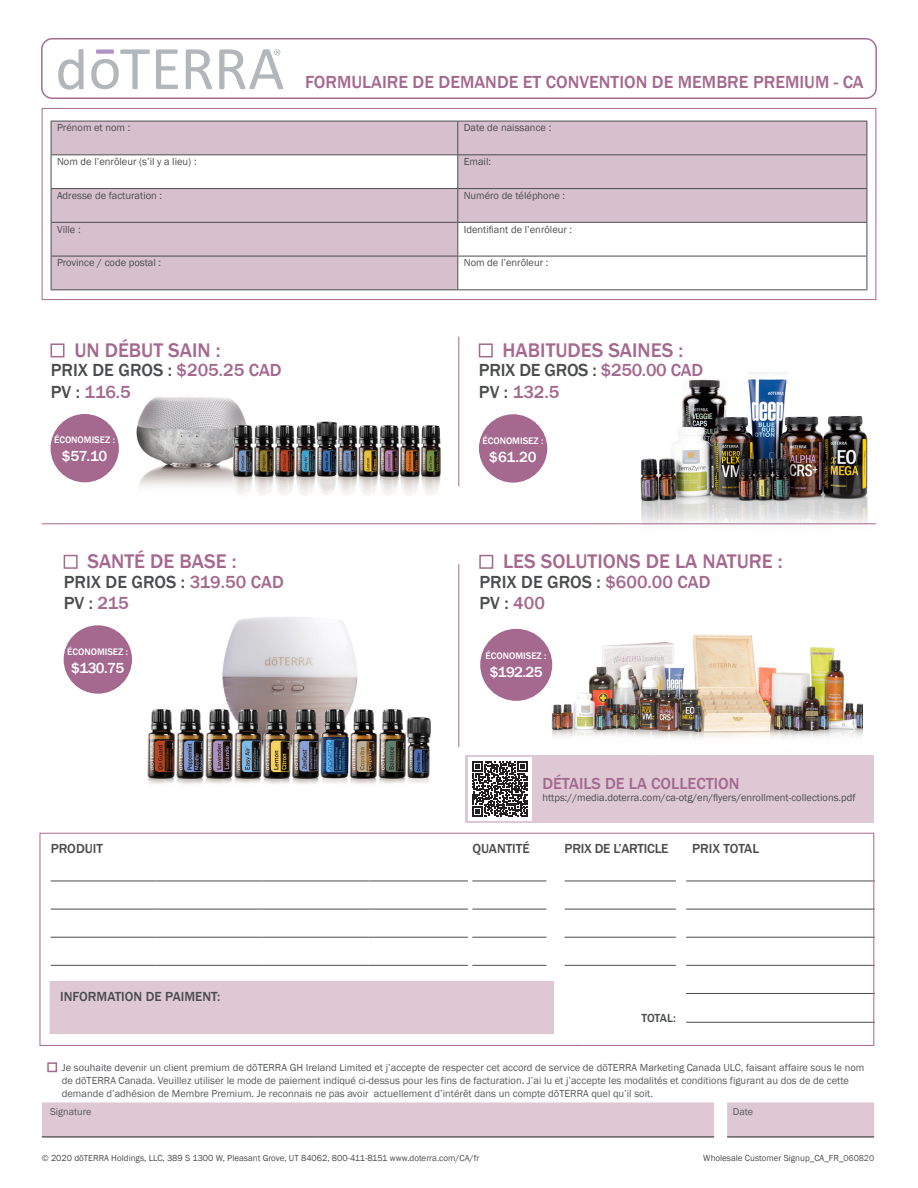
<style>
.page{position:relative;width:918px;height:1188px;background:#fff}
.page>*{position:absolute;margin:0;border:0;box-sizing:border-box;transform-origin:0 0}
.t1{font:500 20.25px "Franklin Gothic";color:#a5688f}
.t2{font:500 18px/21.6px "Franklin Gothic";color:#a5688f}
.t3{font:500 18px "Franklin Gothic";color:#4b4c4d}
.t4{font:500 16.5px "Franklin Gothic";color:#a5688f}
.t5{font:500 15px "Franklin Gothic";letter-spacing:-.035em;color:#fff}
.t6{font:500 13.5px "Franklin Gothic";color:#4b4c4d}
.t7{font:500 13.5px "Franklin Gothic";letter-spacing:-.02em;color:#4b4c4d}
.t8{font:500 12px "Franklin Gothic";letter-spacing:-.015em;color:#4b4c4d}
.Description{font:10.5px/12.6px "Franklin Gothic";color:#57585a}
.Small_Text{font:10.5px "Franklin Gothic";color:#4b4c4d}
.lines{font:10.2px "Franklin Gothic";color:#57585a}
.t9{font:500 9.75px "Franklin Gothic";color:#fff}
.t10{font:9px "Franklin Gothic";color:#4b4c4d}
.s1{color:#4b4c4d}
.s2{color:#a5688f}
.s3{font-size:8.7px;color:#57585a}
</style>
<div class="page">
<img style="left:147px;top:617px;width:284px;height:168px">
<img style="left:601px;top:372px;width:272px;height:153px">
<img style="left:136px;top:397px;width:305px;height:98px">
<div style="left:479px;top:414px;width:68px;height:69px;background:#a5688f;border-radius:50%"></div>
<div style="left:52px;top:122px;width:815px;height:32px;background:#d7c0ce"></div>
<svg style="left:52px;top:155px;width:815px;height:134px;fill:#d7c0ce"></svg>
<hr style="left:51px;top:154px;width:407px;height:1px;background:#4b4c4d">
<hr style="left:458px;top:154px;width:409px;height:1px;background:#4b4c4d">
<hr style="left:51px;top:222px;width:407px;height:1px;background:#4b4c4d">
<hr style="left:458px;top:222px;width:409px;height:1px;background:#4b4c4d">
<hr style="left:51px;top:188px;width:407px;height:1px;background:#4b4c4d">
<hr style="left:458px;top:188px;width:409px;height:1px;background:#4b4c4d">
<hr style="left:51px;top:121px;width:407px;height:1px;background:#4b4c4d">
<hr style="left:51px;top:121px;width:1px;height:33px;background:#4b4c4d">
<hr style="left:458px;top:121px;width:409px;height:1px;background:#4b4c4d">
<hr style="left:457px;top:121px;width:1px;height:33px;background:#4b4c4d">
<hr style="left:867px;top:121px;width:1px;height:33px;background:#4b4c4d">
<hr style="left:51px;top:155px;width:1px;height:33px;background:#4b4c4d">
<hr style="left:457px;top:155px;width:1px;height:33px;background:#4b4c4d">
<hr style="left:867px;top:155px;width:1px;height:33px;background:#4b4c4d">
<hr style="left:51px;top:189px;width:1px;height:33px;background:#4b4c4d">
<hr style="left:457px;top:189px;width:1px;height:33px;background:#4b4c4d">
<hr style="left:867px;top:189px;width:1px;height:33px;background:#4b4c4d">
<hr style="left:51px;top:223px;width:1px;height:33px;background:#4b4c4d">
<hr style="left:457px;top:223px;width:1px;height:33px;background:#4b4c4d">
<hr style="left:867px;top:223px;width:1px;height:33px;background:#4b4c4d">
<hr style="left:51px;top:256px;width:407px;height:1px;background:#4b4c4d">
<hr style="left:51px;top:256px;width:1px;height:33px;background:#4b4c4d">
<hr style="left:458px;top:256px;width:409px;height:1px;background:#4b4c4d">
<hr style="left:457px;top:256px;width:1px;height:33px;background:#4b4c4d">
<hr style="left:867px;top:256px;width:1px;height:33px;background:#4b4c4d">
<hr style="left:51px;top:289px;width:407px;height:1px;background:#4b4c4d">
<hr style="left:458px;top:289px;width:409px;height:1px;background:#4b4c4d">
<div style="left:42px;top:108px;width:834px;height:192px;border:1px solid #a5688f"></div>
<div style="left:41px;top:38px;width:836px;height:61px;border:1px solid #a5688f;border-radius:10px"></div>
<svg style="left:186px;top:49px;width:26px;height:40px"></svg>
<svg style="left:156px;top:49px;width:22px;height:40px"></svg>
<svg style="left:91px;top:49px;width:59px;height:40px"></svg>
<svg style="left:58px;top:49px;width:26px;height:41px"></svg>
<svg style="left:219px;top:49px;width:64px;height:40px"></svg>
<hr style="left:42px;top:523px;width:834px;height:1px;background:#a5688f">
<hr style="left:458px;top:337px;width:1px;height:149px;background:#a5688f">
<hr style="left:458px;top:564px;width:1px;height:183px;background:#a5688f">
<svg style="left:42px;top:1102px;width:832px;height:35px;background:#dbc6d2"></svg>
<hr style="left:42px;top:1137px;width:278px;height:1px;background:#231f20">
<hr style="left:320px;top:1137px;width:394px;height:1px;background:#231f20">
<hr style="left:727px;top:1137px;width:147px;height:1px;background:#231f20">
<img style="left:522px;top:629px;width:340px;height:110px">
<div style="left:51px;top:414px;width:68px;height:68px;background:#a5688f;border-radius:50%"></div>
<div style="left:64px;top:625px;width:68px;height:69px;background:#a5688f;border-radius:50%"></div>
<div style="left:480px;top:629px;width:72px;height:72px;background:#a5688f;border-radius:50%"></div>
<svg style="left:39px;top:832px;width:836px;height:214px"></svg>
<div style="left:50px;top:981px;width:504px;height:53px;background:#ddc8d4"></div>
<div style="left:465px;top:755px;width:409px;height:67px;background:#ddc8d4"></div>
<div style="left:468px;top:757px;width:64px;height:63px;background:#fff"></div>
<svg style="left:472px;top:761px;width:55px;height:55px"></svg>
<p class="t2" style="left:305px;top:72px;width:560px">FORMULAIRE DE DEMANDE ET CONVENTION DE MEMBRE PREMIUM - CA</p>
<p class="Small_Text" style="left:57px;top:121px;width:75px">Prénom et nom :</p>
<p class="Small_Text" style="left:464px;top:121px;width:89px">Date de naissance :</p>
<p class="Small_Text" style="left:57px;top:155px;width:141px">Nom de l’enrôleur (s’il y a lieu) :</p>
<p class="Small_Text" style="left:464px;top:155px;width:29px">Email:</p>
<p class="Small_Text" style="left:57px;top:189px;width:107px">Adresse de facturation :</p>
<p class="Small_Text" style="left:464px;top:189px;width:103px">Numéro de téléphone :</p>
<p class="Small_Text" style="left:57px;top:223px;width:25px">Ville :</p>
<p class="Small_Text" style="left:464px;top:223px;width:110px">Identifiant de l’enrôleur :</p>
<p class="Small_Text" style="left:57px;top:256px;width:106px">Province / code postal :</p>
<p class="Small_Text" style="left:464px;top:256px;width:86px">Nom de l’enrôleur :</p>
<p class="t1" style="left:51px;top:337px;width:171px">■ UN DÉBUT SAIN :</p>
<p class="t2" style="left:51px;top:360px;width:233px"><span class="s1">PRIX DE GROS :</span> $205.25 CAD<br><span class="s1">PV :</span> 116.5</p>
<p class="t9" style="left:54px;top:434px;width:62px">ÉCONOMISEZ :</p>
<p class="t5" style="left:62px;top:447px;width:47px">$57.10</p>
<p class="t1" style="left:64px;top:549px;width:174px">■ SANTÉ DE BASE :</p>
<p class="t3" style="left:64px;top:570px;width:222px">PRIX DE GROS : <span class="s2">319.50 CAD</span></p>
<p class="t3" style="left:64px;top:592px;width:67px">PV : <span class="s2">215</span></p>
<p class="t9" style="left:67px;top:645px;width:62px">ÉCONOMISEZ :</p>
<p class="t5" style="left:71px;top:658px;width:54px">$130.75</p>
<p class="t1" style="left:479px;top:337px;width:206px">■ HABITUDES SAINES :</p>
<p class="t2" style="left:479px;top:360px;width:226px"><span class="s1">PRIX DE GROS :</span> $250.00 CAD<br><span class="s1">PV :</span> 132.5</p>
<p class="t9" style="left:483px;top:434px;width:62px">ÉCONOMISEZ :</p>
<p class="t5" style="left:489px;top:447px;width:49px">$61.20</p>
<p class="t1" style="left:479px;top:549px;width:305px">■ LES SOLUTIONS DE LA NATURE :</p>
<p class="t3" style="left:479px;top:570px;width:233px">PRIX DE GROS : <span class="s2">$600.00 CAD</span></p>
<p class="t3" style="left:479px;top:592px;width:67px">PV : <span class="s2">400</span></p>
<p class="t9" style="left:486px;top:650px;width:62px">ÉCONOMISEZ :</p>
<p class="t5" style="left:490px;top:663px;width:54px">$192.25</p>
<p class="t4" style="left:542px;top:773px;width:199px">DÉTAILS DE LA COLLECTION</p>
<p class="Small_Text" style="left:542px;top:791px;width:315px">https://media.doterra.com/ca-otg/en/flyers/enrollment-collections.pdf</p>
<p class="t6" style="left:51px;top:840px;width:54px">PRODUIT</p>
<p class="t6" style="left:472px;top:840px;width:59px">QUANTITÉ</p>
<p class="t7" style="left:565px;top:840px;width:105px">PRIX DE L’ARTICLE</p>
<p class="t6" style="left:692px;top:840px;width:68px">PRIX TOTAL</p>
<p class="t6" style="left:60px;top:988px;width:162px">INFORMATION DE PAIMENT:</p>
<p class="t8" style="left:641px;top:1011px;width:36px">TOTAL:</p>
<p class="Description" style="left:62px;top:1062px;width:804px;text-indent:-14px"><span class="s2">■</span> Je souhaite devenir un client premium de dōTERRA GH Ireland Limited et j’accepte de respecter cet accord de service de dōTERRA Marketing Canada ULC, faisant affaire sous le nom de dōTERRA Canada. Veuillez utiliser le mode de paiement indiqué ci-dessus pour les fins de facturation. J’ai lu et j’accepte les modalités et conditions figurant au dos de de cette demande d’adhésion de Membre Premium. Je reconnais ne pas avoir actuellement d’intérêt dans un compte dōTERRA quel qu’il soit.</p>
<p class="lines" style="left:50px;top:1106px;width:43px">Signature</p>
<p class="lines" style="left:733px;top:1106px;width:22px">Date</p>
<p class="t10" style="left:42px;top:1153px;width:439px">© 2020 dōTERRA Holdings, LLC, 389 S 1300 W, Pleasant Grove, UT 84062, 800-411-8151 www.doterra.com/CA/fr</p>
<p class="t10" style="left:703px;top:1153px;width:172px">Wholesale Customer Signup_CA_FR_<span class="s3">060820</span></p>
</div>
